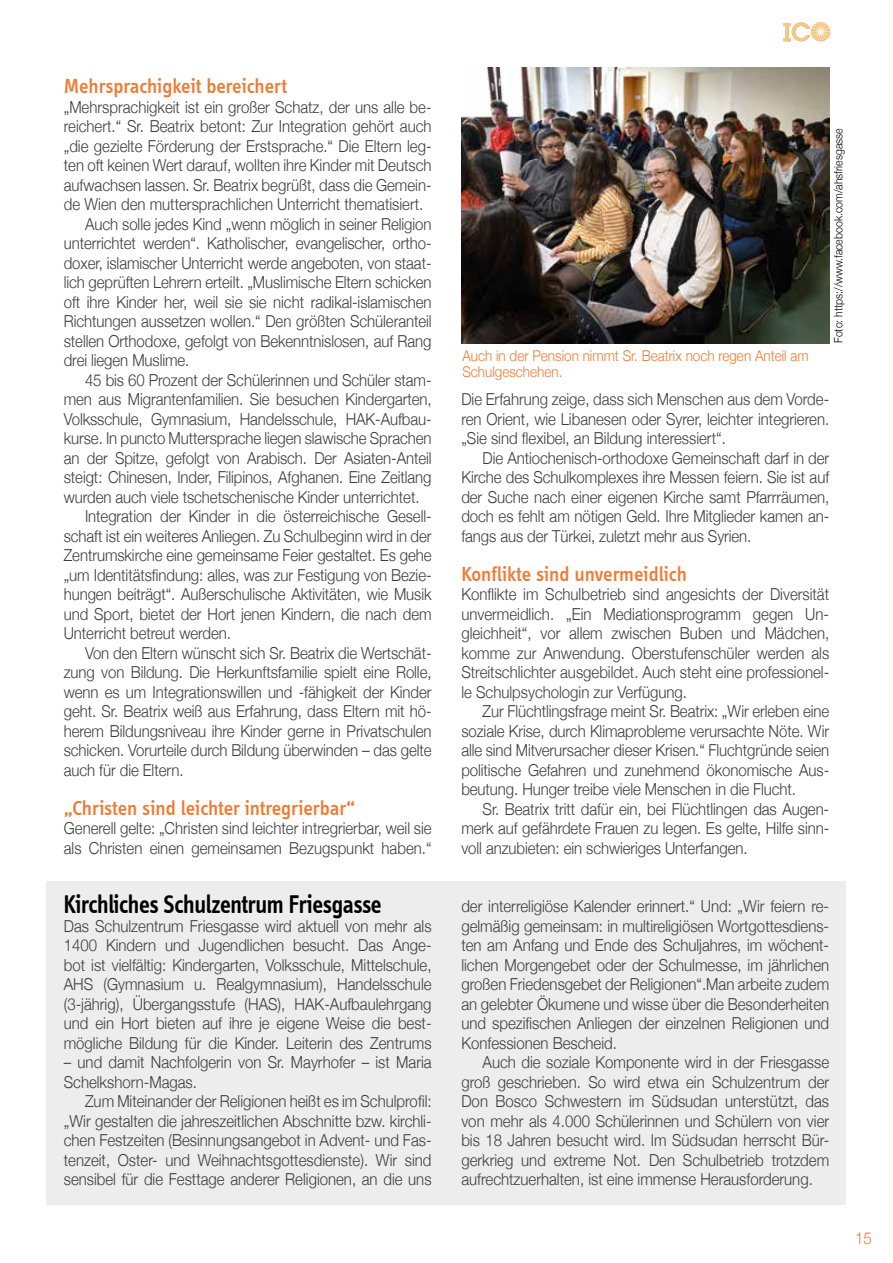
<style>
.page{position:relative;width:893px;height:1263px;background:#fff}
.page>*{position:absolute;margin:0;border:0;box-sizing:border-box;transform-origin:0 0}
.t1{font:600 26.4px "Info Disp";letter-spacing:-.02em;color:#000;scale:.91 1}
.t2{font:500 21px "Info Disp";color:#ef7a33}
.t3{font:300 16.5px/19.5px "Helvetica Neue";letter-spacing:-.005em;color:#3c3c3b;text-align:justify;scale:.91 1}
.t4{font:300 16.5px "Helvetica Neue";color:#ef7a33;scale:.91 1}
.t5{font:300 14.85px/16.2px "Helvetica Neue";color:#ef7a33;scale:.91 1}
.t6{font:300 11.55px "Helvetica Neue";color:#000;scale:.91 1}
</style>
<div class="page">
<svg style="left:783px;top:22px;width:47px;height:19px"></svg>
<div style="left:47px;top:881px;width:799px;height:323px;background:#ededed"></div>
<img style="left:461px;top:67px;width:368px;height:276px">
<p class="t2" style="left:64px;top:74px;width:225px">Mehrsprachigkeit bereichert</p>
<p class="t3" style="left:64px;top:96px;width:406px">„Mehrsprachigkeit ist ein großer Schatz, der uns alle be-</p>
<p class="t3" style="left:64px;top:115px;width:406px">reichert.“ Sr. Beatrix betont: Zur Integration gehört auch</p>
<p class="t3" style="left:64px;top:135px;width:406px">„die gezielte Förderung der Erstsprache.“ Die Eltern leg-</p>
<p class="t3" style="left:64px;top:154px;width:406px">ten oft keinen Wert darauf, wollten ihre Kinder mit Deutsch</p>
<p class="t3" style="left:64px;top:174px;width:406px">aufwachsen lassen. Sr. Beatrix begrüßt, dass die Gemein-</p>
<p class="t3" style="left:64px;top:193px;width:397px">de Wien den muttersprachlichen Unterricht thematisiert.</p>
<p class="t3" style="left:85px;top:213px;width:382px">Auch solle jedes Kind „wenn möglich in seiner Religion</p>
<p class="t3" style="left:64px;top:232px;width:406px">unterrichtet werden“. Katholischer, evangelischer, ortho-</p>
<p class="t3" style="left:64px;top:252px;width:406px">doxer, islamischer Unterricht werde angeboten, von staat-</p>
<p class="t3" style="left:64px;top:271px;width:406px">lich geprüften Lehrern erteilt. „Muslimische Eltern schicken</p>
<p class="t3" style="left:64px;top:291px;width:406px">oft ihre Kinder her, weil sie sie nicht radikal-islamischen</p>
<p class="t3" style="left:64px;top:310px;width:406px">Richtungen aussetzen wollen.“ Den größten Schüleranteil</p>
<p class="t3" style="left:64px;top:330px;width:406px">stellen Orthodoxe, gefolgt von Bekenntnislosen, auf Rang</p>
<p class="t3" style="left:64px;top:349px;width:140px">drei liegen Muslime.</p>
<p class="t3" style="left:85px;top:369px;width:382px">45 bis 60 Prozent der Schülerinnen und Schüler stam-</p>
<p class="t3" style="left:64px;top:388px;width:406px">men aus Migrantenfamilien. Sie besuchen Kindergarten,</p>
<p class="t3" style="left:64px;top:408px;width:406px">Volksschule, Gymnasium, Handelsschule, HAK-Aufbau-</p>
<p class="t3" style="left:64px;top:427px;width:406px">kurse. In puncto Muttersprache liegen slawische Sprachen</p>
<p class="t3" style="left:64px;top:447px;width:406px">an der Spitze, gefolgt von Arabisch. Der Asiaten-Anteil</p>
<p class="t3" style="left:64px;top:466px;width:406px">steigt: Chinesen, Inder, Filipinos, Afghanen. Eine Zeitlang</p>
<p class="t3" style="left:64px;top:486px;width:392px">wurden auch viele tschetschenische Kinder unterrichtet.</p>
<p class="t3" style="left:85px;top:505px;width:382px">Integration der Kinder in die österreichische Gesell-</p>
<p class="t3" style="left:64px;top:525px;width:406px">schaft ist ein weiteres Anliegen. Zu Schulbeginn wird in der</p>
<p class="t3" style="left:64px;top:544px;width:406px">Zentrumskirche eine gemeinsame Feier gestaltet. Es gehe</p>
<p class="t3" style="left:64px;top:564px;width:406px">„um Identitätsfindung: alles, was zur Festigung von Bezie-</p>
<p class="t3" style="left:64px;top:583px;width:406px">hungen beiträgt“. Außerschulische Aktivitäten, wie Musik</p>
<p class="t3" style="left:64px;top:603px;width:406px">und Sport, bietet der Hort jenen Kindern, die nach dem</p>
<p class="t3" style="left:64px;top:622px;width:185px">Unterricht betreut werden.</p>
<p class="t3" style="left:85px;top:642px;width:382px">Von den Eltern wünscht sich Sr. Beatrix die Wertschät-</p>
<p class="t3" style="left:64px;top:661px;width:406px">zung von Bildung. Die Herkunftsfamilie spielt eine Rolle,</p>
<p class="t3" style="left:64px;top:681px;width:406px">wenn es um Integrationswillen und -fähigkeit der Kinder</p>
<p class="t3" style="left:64px;top:700px;width:406px">geht. Sr. Beatrix weiß aus Erfahrung, dass Eltern mit hö-</p>
<p class="t3" style="left:64px;top:720px;width:406px">herem Bildungsniveau ihre Kinder gerne in Privatschulen</p>
<p class="t3" style="left:64px;top:739px;width:406px">schicken. Vorurteile durch Bildung überwinden – das gelte</p>
<p class="t3" style="left:64px;top:759px;width:133px">auch für die Eltern.</p>
<p class="t2" style="left:64px;top:796px;width:293px">„Christen sind leichter intregrierbar“</p>
<p class="t3" style="left:64px;top:817px;width:406px">Generell gelte: „Christen sind leichter intregrierbar, weil sie als Christen einen gemeinsamen Bezugspunkt haben.“</p>
<h1 class="t1" style="left:64px;top:889px;width:351px">Kirchliches Schulzentrum Friesgasse</h1>
<p class="t3" style="left:64px;top:915px;width:406px">Das Schulzentrum Friesgasse wird aktuell von mehr als 1400 Kindern und Jugendlichen besucht. Das Ange&shy;bot ist vielfältig: Kindergarten, Volksschule, Mittelschule, AHS (Gymnasium u. Realgymnasium), Handelsschule (3-jährig), Übergangsstufe (HAS), HAK-Aufbaulehrgang und ein Hort bieten auf ihre je eigene Weise die best&shy;mögliche Bildung für die Kinder. Leiterin des Zentrums</p>
<p class="t3" style="left:64px;top:1051px;width:406px">– und damit Nachfolgerin von Sr. Mayrhofer – ist Maria<br>Schelkshorn-Magas.</p>
<p class="t3" style="left:64px;top:1090px;width:406px;text-indent:21px">Zum Miteinander der Religionen heißt es im Schulprofil: „Wir gestalten die jahreszeitlichen Abschnitte bzw. kirchli&shy;chen Festzeiten (Besinnungsangebot in Advent- und Fas&shy;tenzeit, Oster- und Weihnachtsgottesdienste). Wir sind sensibel für die Festtage anderer Religionen, an die uns</p>
<p class="t5" style="left:462px;top:346px;width:382px">Auch in der Pension nimmt Sr. Beatrix noch regen Anteil am<br>Schulgeschehen.</p>
<p class="t6" style="left:829px;top:343px;width:237px;rotate:-90deg">Foto: https://www.facebook.com/ahsfriesgasse</p>
<p class="t3" style="left:461px;top:388px;width:406px">Die Erfahrung zeige, dass sich Menschen aus dem Vorde&shy;ren Orient, wie Libanesen oder Syrer, leichter integrieren. „Sie sind flexibel, an Bildung interessiert“.</p>
<p class="t3" style="left:461px;top:447px;width:406px;text-indent:21px">Die Antiochenisch-orthodoxe Gemeinschaft darf in der Kirche des Schulkomplexes ihre Messen feiern. Sie ist auf der Suche nach einer eigenen Kirche samt Pfarrräumen, doch es fehlt am nötigen Geld. Ihre Mitglieder kamen an&shy;fangs aus der Türkei, zuletzt mehr aus Syrien.</p>
<p class="t2" style="left:461px;top:562px;width:227px">Konflikte sind unvermeidlich</p>
<p class="t3" style="left:461px;top:583px;width:406px">Konflikte im Schulbetrieb sind angesichts der Diversität unvermeidlich. „Ein Mediationsprogramm gegen Un&shy;gleichheit“, vor allem zwischen Buben und Mädchen, komme zur Anwendung. Oberstufenschüler werden als Streitschlichter ausgebildet. Auch steht eine professionel&shy;le Schulpsychologin zur Verfügung.</p>
<p class="t3" style="left:461px;top:700px;width:406px;text-indent:21px">Zur Flüchtlingsfrage meint Sr. Beatrix: „Wir erleben eine soziale Krise, durch Klimaprobleme verursachte Nöte. Wir alle sind Mitverursacher dieser Krisen.“ Fluchtgründe seien politische Gefahren und zunehmend ökonomische Aus&shy;beutung. Hunger treibe viele Menschen in die Flucht.</p>
<p class="t3" style="left:461px;top:798px;width:406px;text-indent:21px">Sr. Beatrix tritt dafür ein, bei Flüchtlingen das Augen&shy;merk auf gefährdete Frauen zu legen. Es gelte, Hilfe sinn&shy;voll anzubieten: ein schwieriges Unterfangen.</p>
<p class="t3" style="left:461px;top:895px;width:406px">der interreligiöse Kalender erinnert.“ Und: „Wir feiern re&shy;gelmäßig gemeinsam: in multireligiösen Wortgottesdiens&shy;ten am Anfang und Ende des Schuljahres, im wöchent&shy;lichen Morgengebet oder der Schulmesse, im jährlichen großen Friedensgebet der Religionen“.Man arbeite zudem an gelebter Ökumene und wisse über die Besonderheiten und spezifischen Anliegen der einzelnen Religionen und Konfessionen Bescheid.</p>
<p class="t3" style="left:461px;top:1051px;width:406px;text-indent:21px">Auch die soziale Komponente wird in der Friesgasse groß geschrieben. So wird etwa ein Schulzentrum der Don Bosco Schwestern im Südsudan unterstützt, das von mehr als 4.000 Schülerinnen und Schülern von vier bis 18 Jahren besucht wird. Im Südsudan herrscht Bür&shy;gerkrieg und extreme Not. Den Schulbetrieb trotzdem aufrechtzuerhalten, ist eine immense Herausforderung.</p>
<p class="t4" style="left:855px;top:1225px;width:20px">15</p>
</div>
